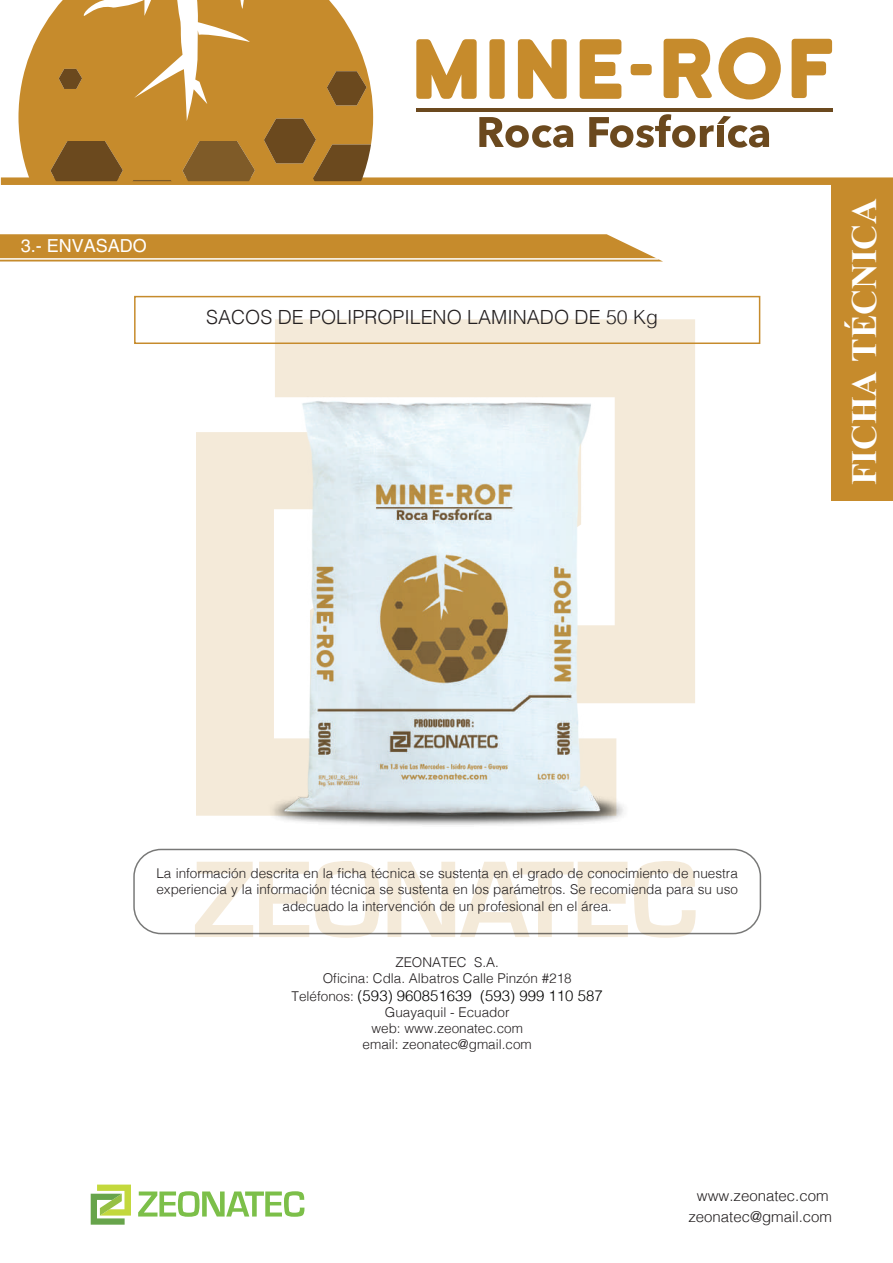
<style>
.page{position:relative;width:893px;height:1263px;background:#fff}
.page>*{position:absolute;margin:0;border:0;box-sizing:border-box;transform-origin:0 0}
.t1{font:700 35.55px "Times New Roman";color:#fff}
.t2{font:300 19.5px "Helvetica";color:#231f20}
.t3{font:18px "Helvetica";color:#fff}
.t4{font:300 15px "Helvetica";color:#050504}
.t5{font:300 15px "Helvetica";color:#231f20}
.t6{font:300 13.5px/16.2px "Helvetica";color:#231f20;text-align:center}
.s1{font-size:13.5px;color:#231f20}
</style>
<div class="page">
<div style="left:275px;top:319px;width:420px;height:384px;background:#f4ead9"></div>
<div style="left:196px;top:432px;width:54px;height:384px;background:#f4ead9"></div>
<svg style="left:195px;top:862px;width:58px;height:75px"></svg>
<svg style="left:259px;top:862px;width:50px;height:75px"></svg>
<svg style="left:315px;top:861px;width:65px;height:77px"></svg>
<svg style="left:388px;top:862px;width:240px;height:75px"></svg>
<svg style="left:634px;top:861px;width:62px;height:77px"></svg>
<svg style="left:0;top:234px;width:662px;height:27px;background:#c99137"></svg>
<hr style="left:0;top:258px;width:658px;height:2px;background:#fff">
<div style="left:134px;top:296px;width:626px;height:48px;border:2px solid #c68b2c"></div>
<img style="left:250px;top:357px;width:395px;height:468px">
<div style="left:133px;top:849px;width:628px;height:85px;border:2px solid #040503;border-radius:27px"></div>
<div style="left:1px;top:177px;width:892px;height:8px;background:#c68b2c"></div>
<div style="left:831px;top:181px;width:62px;height:320px;background:#c68b2c"></div>
<svg style="left:18px;top:16px;width:355px;height:162px;fill:#c68b2c"></svg>
<svg style="left:50px;top:0;width:321px;height:181px;background:#bc8a3a"></svg>
<hr style="left:416px;top:108px;width:416px;height:4px;background:#6b491e">
<svg style="left:416px;top:39px;width:61px;height:60px"></svg>
<div style="left:489px;top:39px;width:16px;height:60px;background:#c68b2c;border-radius:4px"></div>
<svg style="left:518px;top:39px;width:49px;height:60px"></svg>
<svg style="left:580px;top:39px;width:41px;height:60px"></svg>
<div style="left:631px;top:64px;width:21px;height:11px;background:#c68b2c;border-radius:4px"></div>
<svg style="left:664px;top:37px;width:117px;height:62px"></svg>
<svg style="left:792px;top:39px;width:40px;height:59px"></svg>
<svg style="left:479px;top:117px;width:94px;height:31px"></svg>
<svg style="left:589px;top:114px;width:180px;height:34px"></svg>
<svg style="left:91px;top:1184px;width:40px;height:41px"></svg>
<svg style="left:138px;top:1191px;width:166px;height:26px"></svg>
<h3 class="t3" style="left:21px;top:236px;width:128px">3.- ENVASADO</h3>
<h2 class="t2" style="left:206px;top:301px;width:453px">SACOS DE POLIPROPILENO LAMINADO DE 50 Kg</h2>
<h1 class="t1" style="left:839px;top:485px;width:288px;rotate:-90deg">FICHA TÉCNICA</h1>
<p class="t6" style="left:156px;top:865px;width:583px">La información descrita en la ficha técnica se sustenta en el grado de conocimiento de nuestra experiencia y la información técnica se sustenta en los parámetros. Se recomienda para su uso adecuado la intervención de un profesional en el área.</p>
<p class="t6" style="left:323px;top:953px;width:251px">ZEONATEC S.A.<br>Oficina: Cdla. Albatros Calle Pinzón #218</p>
<p class="t4" style="left:292px;top:983px;width:313px"><span class="s1">Teléfonos:</span> (593) 960851639 (593) 999 110 587</p>
<p class="t6" style="left:363px;top:1003px;width:171px">Guayaquil - Ecuador<br>web: www.zeonatec.com email: zeonatec@gmail.com</p>
<p class="t5" style="left:697px;top:1184px;width:133px">www.zeonatec.com</p>
<p class="t5" style="left:688px;top:1205px;width:145px">zeonatec@gmail.com</p>
</div>
